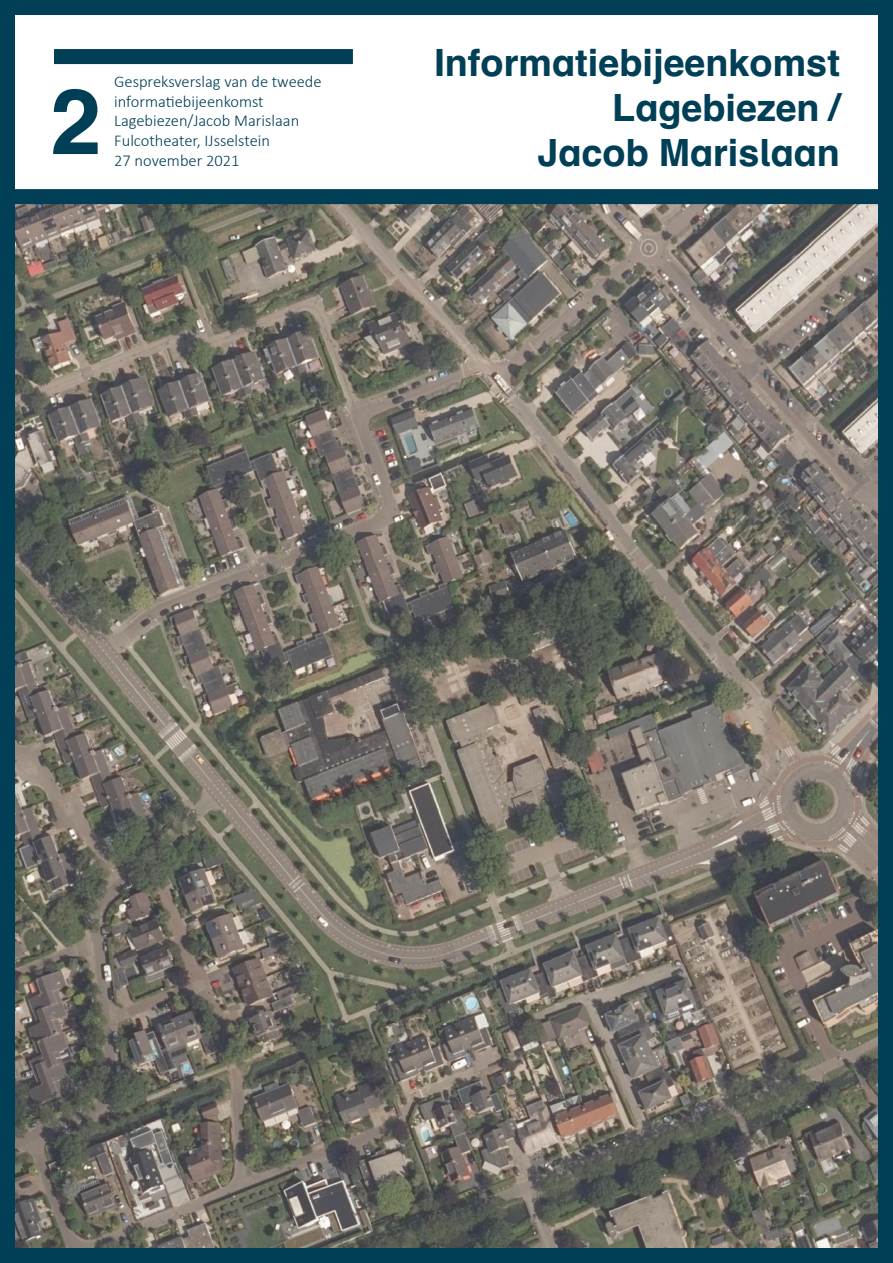
<style>
.page{position:relative;width:893px;height:1263px;background:#fff}
.page>*{position:absolute;margin:0;border:0;box-sizing:border-box;transform-origin:0 0}
.Tussenkopjes{font:700 91.5px "Schulbuch Nord";color:#013f57}
.Tussenkopjes-2{font:700 37.5px/45px "Schulbuch Nord";color:#013f57;text-align:right}
.Tussenkopjes-3{font:300 16.5px/19.8px "Calibri";color:#013f57}
</style>
<div class="page">
<img style="left:16px;top:204px;width:861px;height:1043px">
<div style="left:0;top:0;width:893px;height:1263px;border:15px solid #013f57"></div>
<div style="left:0;top:189px;width:893px;height:15px;background:#013f57"></div>
<div style="left:54px;top:49px;width:299px;height:15px;background:#013f57"></div>
<p class="Tussenkopjes" style="left:50px;top:63px;width:52px">2</p>
<p class="Tussenkopjes-3" style="left:114px;top:71px;width:209px">Gespreksverslag van de tweede informatiebijeenkomst<br>Lagebiezen/Jacob Marislaan</p>
<p class="Tussenkopjes-3" style="left:114px;top:131px;width:157px">Fulcotheater, IJsselstein<br>27 november 2021</p>
<p class="Tussenkopjes-2" style="left:434px;top:39px;width:407px">Informatiebijeenkomst<br>Lagebiezen /</p>
<p class="Tussenkopjes-2" style="left:537px;top:129px;width:304px">Jacob Marislaan</p>
</div>
